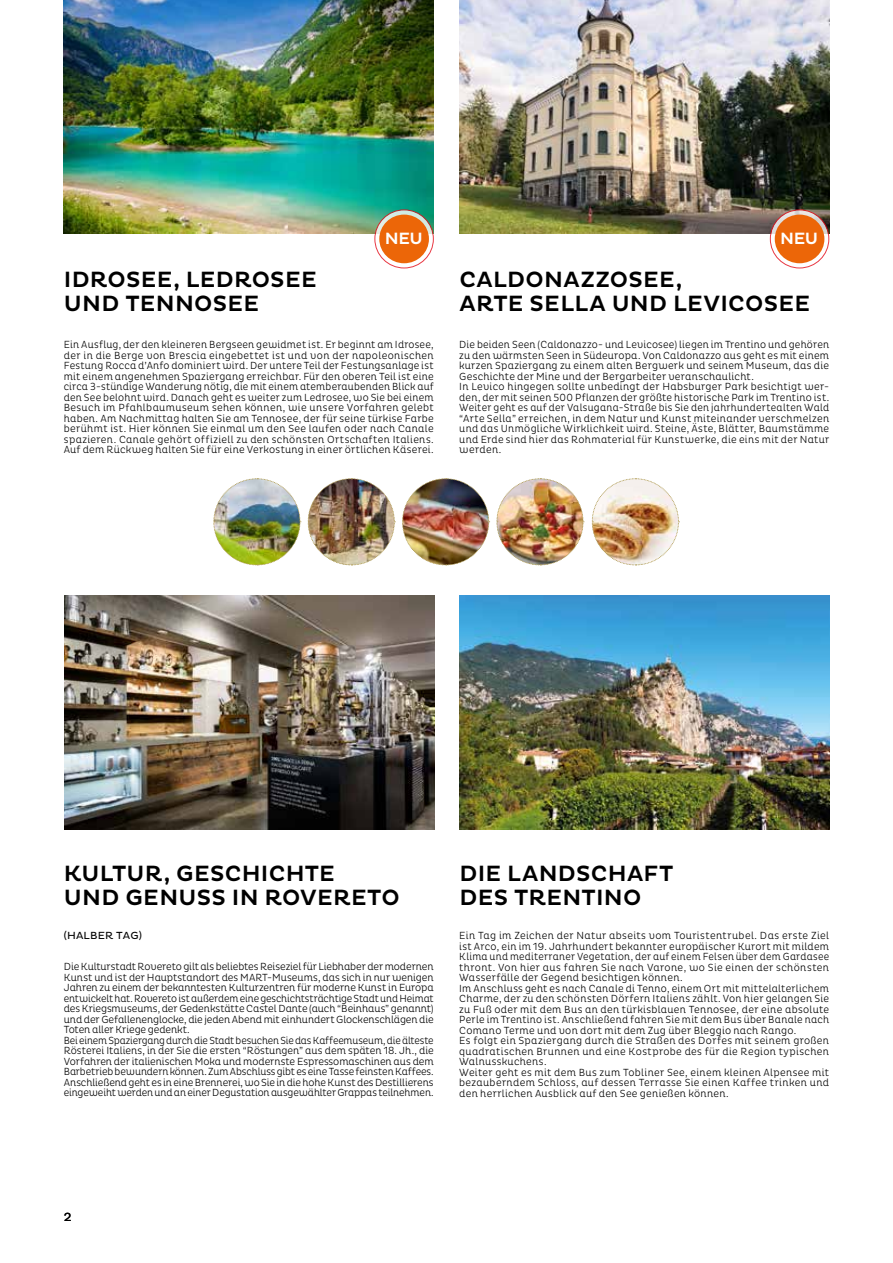
<style>
.page{position:relative;width:893px;height:1263px;background:#fff}
.page>*{position:absolute;margin:0;border:0;box-sizing:border-box;transform-origin:0 0}
.t1{font:500 22.5px/24px "Pluto";letter-spacing:.01em;color:#000}
.t2{font:500 16.65px "Pluto";letter-spacing:-.03em;color:#fff}
.t3{font:12px "Pluto";color:#000}
.t4{font:300 10.5px/10.5px "Pluto Cond";letter-spacing:.02em;color:#000}
.t5{font:300 10.5px/10.5px "Pluto Cond";letter-spacing:-.01em;color:#000}
.t6{font:10.5px "Pluto";letter-spacing:.015em;color:#000}
</style>
<div class="page">
<img style="left:64px;top:595px;width:370px;height:234px">
<img style="left:459px;top:595px;width:370px;height:234px">
<img style="left:459px;top:0;width:370px;height:234px">
<img style="left:64px;top:0;width:370px;height:234px">
<img style="left:213px;top:478px;width:88px;height:88px">
<img style="left:307px;top:478px;width:88px;height:88px">
<img style="left:402px;top:478px;width:88px;height:88px">
<img style="left:496px;top:478px;width:88px;height:88px">
<img style="left:592px;top:478px;width:87px;height:88px">
<svg style="left:770px;top:210px;width:59px;height:58px"></svg>
<div style="left:770px;top:209px;width:59px;height:59px;border:1px solid #e30613;border-radius:50%"></div>
<div style="left:775px;top:215px;width:49px;height:48px;background:#ec6608;border-radius:50%"></div>
<svg style="left:375px;top:210px;width:58px;height:58px"></svg>
<div style="left:374px;top:209px;width:60px;height:59px;border:1px solid #e30613;border-radius:50%"></div>
<div style="left:379px;top:215px;width:50px;height:48px;background:#ec6608;border-radius:50%"></div>
<h1 class="t1" style="left:64px;top:268px;width:254px">IDROSEE, LEDROSEE<br>UND TENNOSEE</h1>
<h2 class="t2" style="left:385px;top:229px;width:39px">NEU</h2>
<h2 class="t2" style="left:780px;top:229px;width:39px">NEU</h2>
<h1 class="t1" style="left:459px;top:268px;width:352px">CALDONAZZOSEE,<br>ARTE SELLA UND LEVICOSEE</h1>
<p class="t4" style="left:64px;top:339px;width:371px;text-align:justify">Ein Ausflug, der den kleineren Bergseen gewidmet ist. Er beginnt am Idrosee, der in die Berge von Brescia eingebettet ist und von der napoleonischen Festung Rocca d’Anfo dominiert wird. Der untere Teil der Festungsanlage ist mit einem angenehmen Spaziergang erreichbar. Für den oberen Teil ist eine circa 3-stündige Wanderung nötig, die mit einem atemberaubenden Blick auf den See belohnt wird. Danach geht es weiter zum Ledrosee, wo Sie bei einem Besuch im Pfahlbaumuseum sehen können, wie unsere Vorfahren gelebt haben. Am Nachmittag halten Sie am Tennosee, der für seine türkise Farbe berühmt ist. Hier können Sie einmal um den See laufen oder nach Canale spazieren. Canale gehört offiziell zu den schönsten Ortschaften Italiens.<br>Auf dem Rückweg halten Sie für eine Verkostung in einer örtlichen Käserei.</p>
<p class="t4" style="left:459px;top:339px;width:371px">Die beiden Seen (Caldonazzo- und Levicosee) liegen im Trentino und gehören zu den wärmsten Seen in Südeuropa. Von Caldonazzo aus geht es mit einem kurzen Spaziergang zu einem alten Bergwerk und seinem Museum, das die Geschichte der Mine und der Bergarbeiter veranschaulicht.<br>In Levico hingegen sollte unbedingt der Habsburger Park besichtigt wer&shy;den, der mit seinen 500 Pflanzen der größte historische Park im Trentino ist.<br>Weiter geht es auf der Valsugana-Straße bis Sie den jahrhundertealten Wald “Arte Sella” erreichen, in dem Natur und Kunst miteinander verschmelzen und das Unmögliche Wirklichkeit wird. Steine, Äste, Blätter, Baumstämme und Erde sind hier das Rohmaterial für Kunstwerke, die eins mit der Natur werden.</p>
<h1 class="t1" style="left:64px;top:862px;width:337px">KULTUR, GESCHICHTE<br>UND GENUSS IN ROVERETO</h1>
<p class="t6" style="left:64px;top:930px;width:80px">(HALBER TAG)</p>
<p class="t5" style="left:64px;top:961px;width:371px">Die Kulturstadt Rovereto gilt als beliebtes Reiseziel für Liebhaber der modernen Kunst und ist der Hauptstandort des MART-Museums, das sich in nur wenigen Jahren zu einem der bekanntesten Kulturzentren für moderne Kunst in Europa entwickelt hat. Rovereto ist außerdem eine geschichtsträchtige Stadt und Heimat des Kriegsmuseums, der Gedenkstätte Castel Dante (auch “Beinhaus” genannt) und der Gefallenenglocke, die jeden Abend mit einhundert Glockenschlägen die Toten aller Kriege gedenkt.<br>Bei einem Spaziergang durch die Stadt besuchen Sie das Kaffeemuseum, die älteste Rösterei Italiens, in der Sie die ersten “Röstungen” aus dem späten 18. Jh., die Vorfahren der italienischen Moka und modernste Espressomaschinen aus dem Barbetrieb bewundern können. Zum Abschluss gibt es eine Tasse feinsten Kaffees.<br>Anschließend geht es in eine Brennerei, wo Sie in die hohe Kunst des Destillierens eingeweiht werden und an einer Degustation ausgewählter Grappas teilnehmen.</p>
<h1 class="t1" style="left:459px;top:862px;width:216px">DIE LANDSCHAFT<br>DES TRENTINO</h1>
<p class="t4" style="left:459px;top:930px;width:371px">Ein Tag im Zeichen der Natur abseits vom Touristentrubel. Das erste Ziel ist Arco, ein im 19. Jahrhundert bekannter europäischer Kurort mit mildem Klima und mediterraner Vegetation, der auf einem Felsen über dem Gardasee thront. Von hier aus fahren Sie nach Varone, wo Sie einen der schönsten Wasserfälle der Gegend besichtigen können.<br>Im Anschluss geht es nach Canale di Tenno, einem Ort mit mittelalterlichem Charme, der zu den schönsten Dörfern Italiens zählt. Von hier gelangen Sie zu Fuß oder mit dem Bus an den türkisblauen Tennosee, der eine absolute Perle im Trentino ist. Anschließend fahren Sie mit dem Bus über Banale nach Comano Terme und von dort mit dem Zug über Bleggio nach Rango.<br>Es folgt ein Spaziergang durch die Straßen des Dorfes mit seinem großen quadratischen Brunnen und eine Kostprobe des für die Region typischen Walnusskuchens.<br>Weiter geht es mit dem Bus zum Tobliner See, einem kleinen Alpensee mit bezauberndem Schloss, auf dessen Terrasse Sie einen Kaffee trinken und den herrlichen Ausblick auf den See genießen können.</p>
<p class="t3" style="left:64px;top:1210px;width:9px">2</p>
</div>
